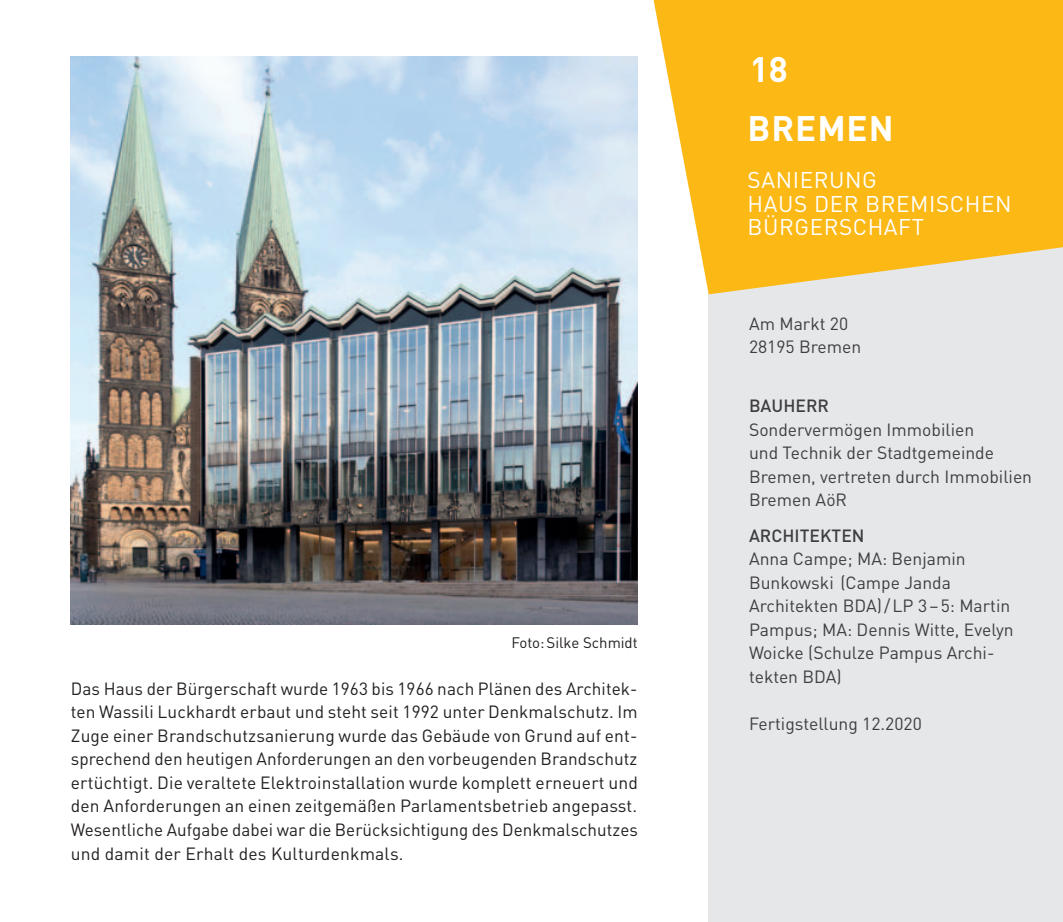
<style>
.page{position:relative;width:1063px;height:922px;background:#fff}
.page>*{position:absolute;margin:0;border:0;box-sizing:border-box;transform-origin:0 0}
.t1{font:700 35px "DIN";letter-spacing:.025em;color:#fff}
.t2{font:22.5px/23.5px "DIN";letter-spacing:.025em;color:#fff}
.t3{font:17.5px/23.5px "DIN";letter-spacing:.01em;color:#231f20;text-align:justify}
.t4{font:17.5px/23.5px "DIN";color:#3e3e3f}
.t5{font:500 17.5px "DIN";color:#3e3e3f}
.t6{font:15px "DIN";color:#231f20}
</style>
<div class="page">
<div style="left:709px;top:234px;width:354px;height:687px;background:#e6e7e9"></div>
<svg style="left:654px;top:0;width:409px;height:294px;background:#fabf32"></svg>
<img style="left:71px;top:57px;width:567px;height:567px">
<p class="t6" style="left:511px;top:632px;width:128px">Foto:Silke Schmidt</p>
<p class="t3" style="left:71px;top:676px;width:569px">Das Haus der Bürgerschaft wurde 1963 bis 1966 nach Plänen des Architek&shy;ten Wassili Luckhardt erbaut und steht seit 1992 unter Denkmalschutz. Im Zuge einer Brandschutzsanierung wurde das Gebäude von Grund auf ent&shy;sprechend den heutigen Anforderungen an den vorbeugenden Brandschutz ertüchtigt. Die veraltete Elektroinstallation wurde komplett erneuert und den Anforderungen an einen zeitgemäßen Parlamentsbetrieb angepasst.<br>Wesentliche Aufgabe dabei war die Berücksichtigung des Denkmalschutzes und damit der Erhalt des Kulturdenkmals.</p>
<h1 class="t1" style="left:750px;top:47px;width:40px">18</h1>
<h1 class="t1" style="left:748px;top:106px;width:147px">BREMEN</h1>
<p class="t2" style="left:748px;top:168px;width:29px">Sanierung<br>Haus</p>
<p class="t2" style="left:814px;top:191px;width:15px">der</p>
<p class="t2" style="left:865px;top:191px;width:30px">Bremis</p>
<p class="t2" style="left:950px;top:191px;width:46px">chen</p>
<p class="t2" style="left:748px;top:215px;width:47px">Bürgers</p>
<p class="t2" style="left:853px;top:215px;width:46px">chaft</p>
<p class="t4" style="left:749px;top:311px;width:114px">Am Markt 20<br>28195 Bremen</p>
<p class="t5" style="left:749px;top:394px;width:81px">BAUHERR</p>
<p class="t4" style="left:749px;top:417px;width:285px">Sondervermögen Immobilien<br>und Technik der Stadtgemeinde<br>Bremen, vertreten durch Immobilien<br>Bremen AöR</p>
<p class="t5" style="left:749px;top:524px;width:117px">ARCHITEKTEN</p>
<p class="t4" style="left:749px;top:546px;width:266px">Anna Campe; MA: Benjamin<br>Bunkowski (Campe Janda<br>Architekten BDA)/LP 3–5: Martin<br>Pampus; MA: Dennis Witte, Evelyn<br>Woicke (Schulze Pampus Archi&shy;tekten BDA)</p>
<p class="t4" style="left:749px;top:711px;width:174px">Fertigstellung 12.2020</p>
</div>
